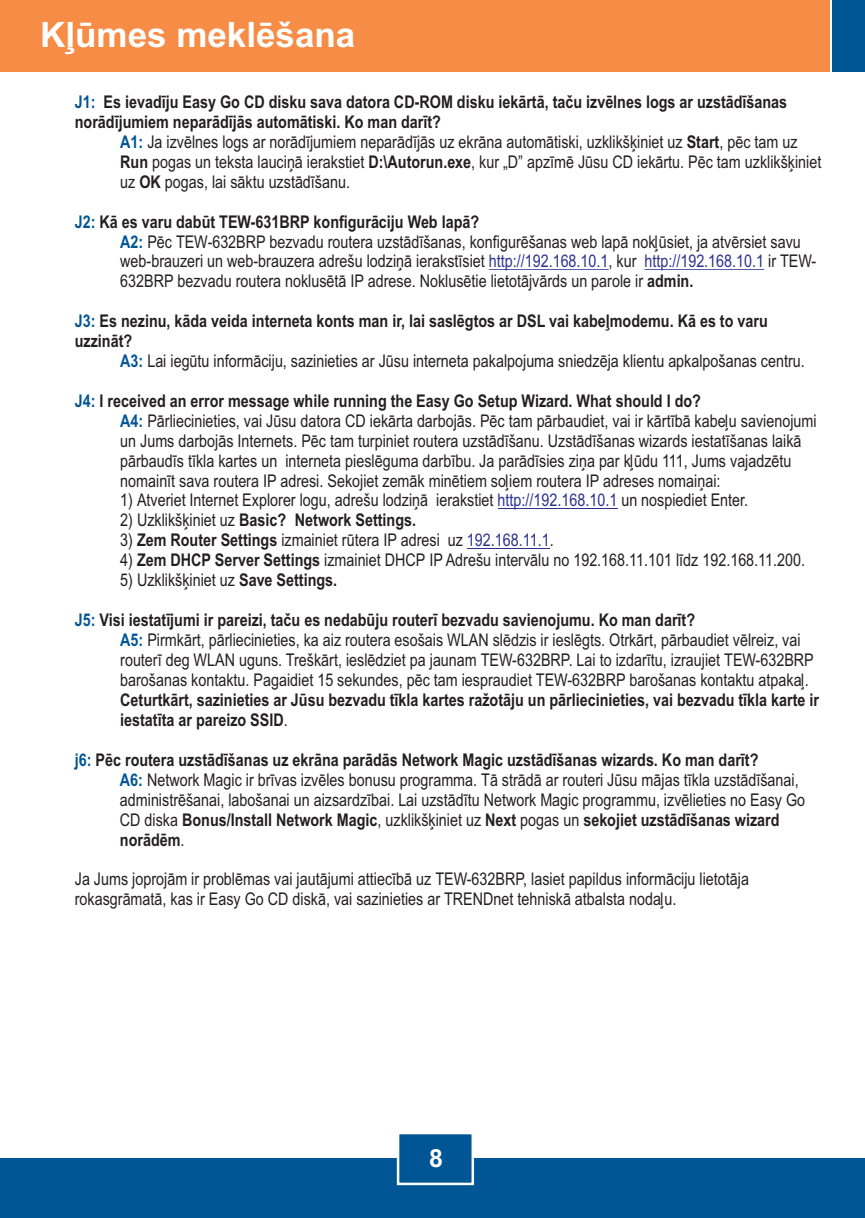
<style>
.page{position:relative;width:865px;height:1218px;background:#fff}
.page>*{position:absolute;margin:0;border:0;box-sizing:border-box;transform-origin:0 0}
.t1{font:700 35px "Arial";color:#fff}
.t2{font:700 25px "Arial";color:#fff}
.t3{font:17.5px/20px "Arial Narrow";color:#231f20}
.t4{font:700 17.5px/20px "Arial Narrow";color:#231f20}
.t5{font:700 17.5px "Arial Narrow";color:#005595}
.s1{font-weight:700}
.s2{font-weight:700;color:#005595}
.s3{color:#2d3291}
.s4{color:#005595}
.s5{font-weight:400}
</style>
<div class="page">
<div style="left:0;top:1159px;width:865px;height:59px;background:#005595"></div>
<div style="left:0;top:0;width:830px;height:72px;background:#f68c45"></div>
<div style="left:833px;top:0;width:32px;height:72px;background:#005595"></div>
<svg style="left:395px;top:1134px;width:80px;height:52px"></svg>
<hr style="left:489px;top:269px;width:119px;height:1px;background:#2d3291">
<hr style="left:644px;top:269px;width:120px;height:1px;background:#2d3291">
<hr style="left:498px;top:508px;width:119px;height:1px;background:#2d3291">
<hr style="left:467px;top:548px;width:83px;height:1px;background:#2d3291">
<h1 class="t1" style="left:40px;top:21px;width:317px">Kïûmes meklçðana</h1>
<p class="t4" style="left:75px;top:93px;width:714px;text-indent:29px">Es ievadîju Easy Go CD disku sava datora CD-ROM disku iekârtâ, taèu izvçlnes logs ar uzstâdîðanas norâdîjumiem neparâdîjâs automâtiski. Ko man darît?</p>
<p class="t3" style="left:120px;top:153px;width:703px"><span class="s1">Run</span> pogas un teksta lauciòâ ierakstiet <span class="s1">D:\Autorun.exe</span>, kur „D” apzîmç Jûsu CD iekârtu. Pçc tam uzklikðíiniet uz <span class="s1">OK</span> pogas, lai sâktu uzstâdîðanu.</p>
<p class="t5" style="left:75px;top:95px;width:22px">J1:</p>
<p class="t3" style="left:120px;top:133px;width:679px"><span class="s2">A1:</span> Ja izvçlnes logs ar norâdîjumiem neparâdîjâs uz ekrâna automâtiski, uzklikðíiniet uz <span class="s1">Start</span>, pçc tam uz</p>
<p class="t3" style="left:120px;top:213px;width:682px;text-indent:-45px"><span class="s2">J2:</span> <span class="s1">Kâ es varu dabût TEW-631BRP konfigurâciju Web lapâ?<br></span><span class="s2">A2:</span> Pçc TEW-632BRP bezvadu routera uzstâdîðanas, konfigurçðanas web lapâ nokïûsiet, ja atvçrsiet savu</p>
<p class="t3" style="left:120px;top:253px;width:518px">web-brauzeri un web-brauzera adreðu lodziòâ ierakstîsiet <span class="s3">http://192.168.10.1</span>, kur</p>
<p class="t3" style="left:120px;top:253px;width:697px;text-indent:524px"><span class="s3">http://192.168.10.1</span> ir TEW-<br>632BRP bezvadu routera noklusçtâ IP adrese. Noklusçtie lietotâjvârds un parole ir <span class="s1">admin.</span></p>
<p class="t4" style="left:75px;top:313px;width:694px"><span class="s4">J3:</span> Es nezinu, kâda veida interneta konts man ir, lai saslçgtos ar DSL vai kabeïmodemu. Kâ es to varu</p>
<p class="t3" style="left:120px;top:353px;width:686px"><span class="s2">A3:</span> Lai iegûtu informâciju, sazinieties ar Jûsu interneta pakalpojuma sniedzçja klientu apkalpoðanas centru.</p>
<p class="t3" style="left:120px;top:392px;width:698px;text-indent:-45px"><span class="s2">J4:</span> <span class="s1">I received an error message while running the Easy Go Setup Wizard. What should I do?<br></span><span class="s2">A4:</span> Pârliecinieties, vai Jûsu datora CD iekârta darbojâs. Pçc tam pârbaudiet, vai ir kârtîbâ kabeïu savienojumi</p>
<p class="t4" style="left:75px;top:333px;width:59px">uzzinât?</p>
<p class="t3" style="left:120px;top:432px;width:683px">un Jums darbojâs Internets. Pçc tam turpiniet routera uzstâdîðanu. Uzstâdîðanas wizards iestatîðanas laikâ pârbaudîs tîkla kartes un interneta pieslçguma darbîbu. Ja parâdîsies ziòa par kïûdu 111, Jums vajadzçtu nomainît sava routera IP adresi. Sekojiet zemâk minçtiem soïiem routera IP adreses nomaiòai:</p>
<p class="t3" style="left:120px;top:492px;width:629px">1) Atveriet Internet Explorer logu, adreðu lodziòâ ierakstiet <span class="s3">http://192.168.10.1</span> un nospiediet Enter.</p>
<p class="t4" style="left:120px;top:512px;width:297px"><span class="s5">2) Uzklikðíiniet uz</span> Basic? Network Settings.</p>
<p class="t3" style="left:120px;top:532px;width:435px">3) <span class="s1">Zem Router Settings</span> izmainiet rûtera IP adresi uz <span class="s3">192.168.11.1</span>.</p>
<p class="t3" style="left:120px;top:552px;width:686px">4) <span class="s1">Zem DHCP Server Settings</span> izmainiet DHCP IP Adreðu intervâlu no 192.168.11.101 lîdz 192.168.11.200.</p>
<p class="t3" style="left:120px;top:572px;width:218px">5) Uzklikðíiniet uz <span class="s1">Save Settings.</span></p>
<p class="t3" style="left:120px;top:612px;width:682px;text-indent:-45px"><span class="s2">J5:</span> <span class="s1">Visi iestatîjumi ir pareizi, taèu es nedabûju routerî bezvadu savienojumu. Ko man darît?<br></span><span class="s2">A5:</span> Pirmkârt, pârliecinieties, ka aiz routera esoðais WLAN slçdzis ir ieslçgts. Otrkârt, pârbaudiet vçlreiz, vai</p>
<p class="t3" style="left:120px;top:651px;width:695px">routerî deg WLAN uguns. Treðkârt, ieslçdziet pa jaunam TEW-632BRP. Lai to izdarîtu, izraujiet TEW-632BRP barošanas kontaktu. Pagaidiet 15 sekundes, pçc tam iespraudiet TEW-632BRP baroðanas kontaktu atpakaï.</p>
<p class="t4" style="left:120px;top:691px;width:700px">Ceturtkârt, sazinieties ar Jûsu bezvadu tîkla kartes raþotâju un pârliecinieties, vai bezvadu tîkla karte ir iestatîta ar pareizo SSID<span class="s5">.</span></p>
<p class="t3" style="left:120px;top:751px;width:680px;text-indent:-45px"><span class="s2">j6:</span> <span class="s1">Pçc routera uzstâdîðanas uz ekrâna parâdâs Network Magic uzstâdîðanas wizards. Ko man darît?<br></span><span class="s2">A6:</span> Network Magic ir brîvas izvçles bonusu programma. Tâ strâdâ ar routeri Jûsu mâjas tîkla uzstâdîðanai,</p>
<p class="t3" style="left:120px;top:791px;width:687px">administrçðanai, laboðanai un aizsardzîbai. Lai uzstâdîtu Network Magic programmu, izvçlieties no Easy Go<br>CD diska <span class="s1">Bonus/Install Network Magic</span>, uzklikðíiniet uz <span class="s1">Next</span> pogas un <span class="s1">sekojiet uzstâdîðanas wizard norâdçm</span>.</p>
<p class="t3" style="left:75px;top:871px;width:675px">Ja Jums joprojâm ir problçmas vai jautâjumi attiecîbâ uz TEW-632BRP, lasiet papildus informâciju lietotâja rokasgrâmatâ, kas ir Easy Go CD diskâ, vai sazinieties ar TRENDnet tehniskâ atbalsta nodaïu.</p>
<h2 class="t2" style="left:429px;top:1149px;width:15px">8</h2>
</div>
